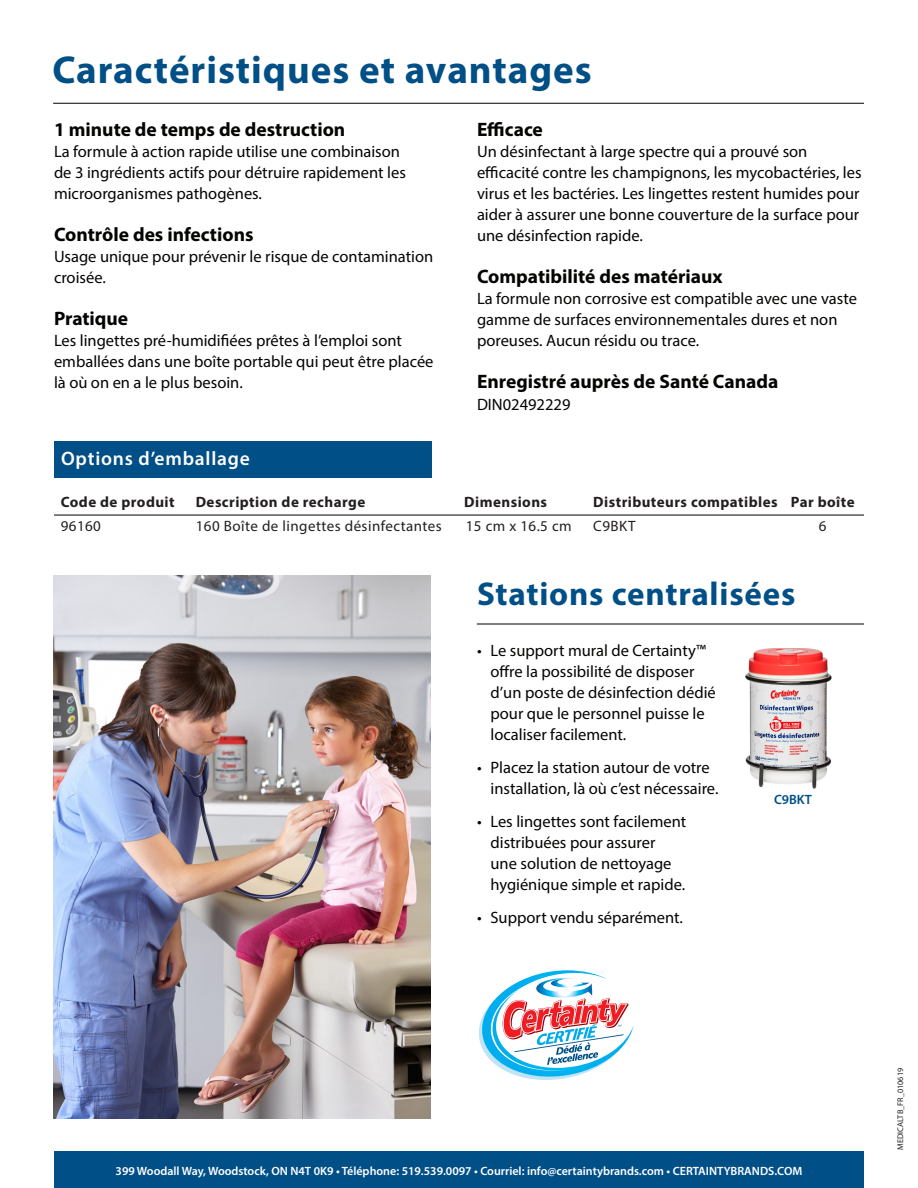
<style>
.page{position:relative;width:918px;height:1188px;background:#fff}
.page>*{position:absolute;margin:0;border:0;box-sizing:border-box;transform-origin:0 0}
.t1{font:700 39px "Myriad Pro";letter-spacing:.025em;color:#004f87}
.t2{font:700 33px "Myriad Pro";letter-spacing:.025em;color:#004f87}
.t3{font:700 19.5px "Myriad Pro";color:#040503}
.t4{font:600 19.5px "Myriad Pro";letter-spacing:.04em;color:#fff}
.t5{font:16.5px/21px "Myriad Pro";color:#040503}
.t6{font:700 15px "Myriad Pro";letter-spacing:.03em;color:#231f20}
.t7{font:15px "Myriad Pro";letter-spacing:.03em;color:#231f20}
.t8{font:600 13.5px "Myriad Pro";color:#004f87}
.t9{font:600 12px "Myriad Pro";color:#fff}
.t10{font:8.25px "Myriad Pro";color:#231f20}
</style>
<div class="page">
<div style="left:54px;top:1151px;width:810px;height:37px;background:#004f87"></div>
<div style="left:54px;top:441px;width:378px;height:37px;background:#004f87"></div>
<hr style="left:54px;top:515px;width:810px;height:1px;background:#000">
<hr style="left:53px;top:103px;width:811px;height:1px;background:#000">
<hr style="left:477px;top:624px;width:387px;height:1px;background:#000">
<img style="left:54px;top:575px;width:377px;height:544px">
<img style="left:745px;top:648px;width:87px;height:141px">
<svg style="left:479px;top:970px;width:155px;height:110px"></svg>
<p class="t1" style="left:52px;top:45px;width:541px">Caractéristiques et avantages</p>
<p class="t3" style="left:54px;top:117px;width:293px">1 minute de temps de destruction</p>
<p class="t5" style="left:54px;top:141px;width:353px">La formule à action rapide utilise une combinaison de 3 ingrédients actifs pour détruire rapidement les microorganismes pathogènes.</p>
<p class="t3" style="left:54px;top:222px;width:201px">Contrôle des infections</p>
<p class="t5" style="left:54px;top:246px;width:381px">Usage unique pour prévenir le risque de contamination croisée.</p>
<p class="t3" style="left:54px;top:306px;width:76px">Pratique</p>
<p class="t5" style="left:54px;top:330px;width:381px">Les lingettes pré-humidifiées prêtes à l’emploi sont emballées dans une boîte portable qui peut être placée là où on en a le plus besoin.</p>
<p class="t3" style="left:477px;top:116px;width:67px">Efficace</p>
<p class="t5" style="left:477px;top:140px;width:386px">Un désinfectant à large spectre qui a prouvé son efficacité contre les champignons, les mycobactéries, les virus et les bactéries. Les lingettes restent humides pour aider à assurer une bonne couverture de la surface pour une désinfection rapide.</p>
<p class="t3" style="left:477px;top:263px;width:247px">Compatibilité des matériaux</p>
<p class="t5" style="left:477px;top:287px;width:382px">La formule non corrosive est compatible avec une vaste gamme de surfaces environnementales dures et non poreuses. Aucun résidu ou trace.</p>
<p class="t3" style="left:477px;top:368px;width:303px">Enregistré auprès de Santé Canada</p>
<p class="t5" style="left:477px;top:394px;width:95px">DIN02492229</p>
<p class="t4" style="left:61px;top:446px;width:190px">Options d’emballage</p>
<p class="t6" style="left:61px;top:492px;width:115px">Code de produit</p>
<p class="t6" style="left:196px;top:492px;width:171px">Description de recharge</p>
<p class="t6" style="left:464px;top:492px;width:84px">Dimensions</p>
<p class="t6" style="left:593px;top:492px;width:263px">Distributeurs compatibles Par boîte</p>
<p class="t7" style="left:61px;top:517px;width:42px">96160</p>
<p class="t7" style="left:196px;top:517px;width:248px">160 Boîte de lingettes désinfectantes</p>
<p class="t7" style="left:466px;top:517px;width:108px">15 cm x 16.5 cm</p>
<p class="t7" style="left:593px;top:517px;width:44px">C9BKT</p>
<p class="t7" style="left:819px;top:517px;width:9px">6</p>
<p class="t2" style="left:477px;top:573px;width:320px">Stations centralisées</p>
<p class="t5" style="left:490px;top:640px;width:227px;text-indent:-14px">• Le support mural de Certainty™ offre la possibilité de disposer d’un poste de désinfection dédié pour que le personnel puisse le localiser facilement.</p>
<p class="t5" style="left:490px;top:757px;width:229px;text-indent:-14px">• Placez la station autour de votre installation, là où c’est nécessaire.</p>
<p class="t5" style="left:490px;top:811px;width:197px;text-indent:-14px">• Les lingettes sont facilement distribuées pour assurer<br>une solution de nettoyage hygiénique simple et rapide.</p>
<p class="t5" style="left:477px;top:907px;width:207px">• Support vendu séparément.</p>
<p class="t8" style="left:774px;top:791px;width:40px">C9BKT</p>
<p class="t9" style="left:116px;top:1163px;width:688px">399 Woodall Way, Woodstock, ON N4T 0K9 • Téléphone: 519.539.0097 • Courriel: info@certaintybrands.com • CERTAINTYBRANDS.COM</p>
<p class="t10" style="left:895px;top:1150px;width:83px;rotate:-90deg">MEDICALTB_FR_010619</p>
</div>
